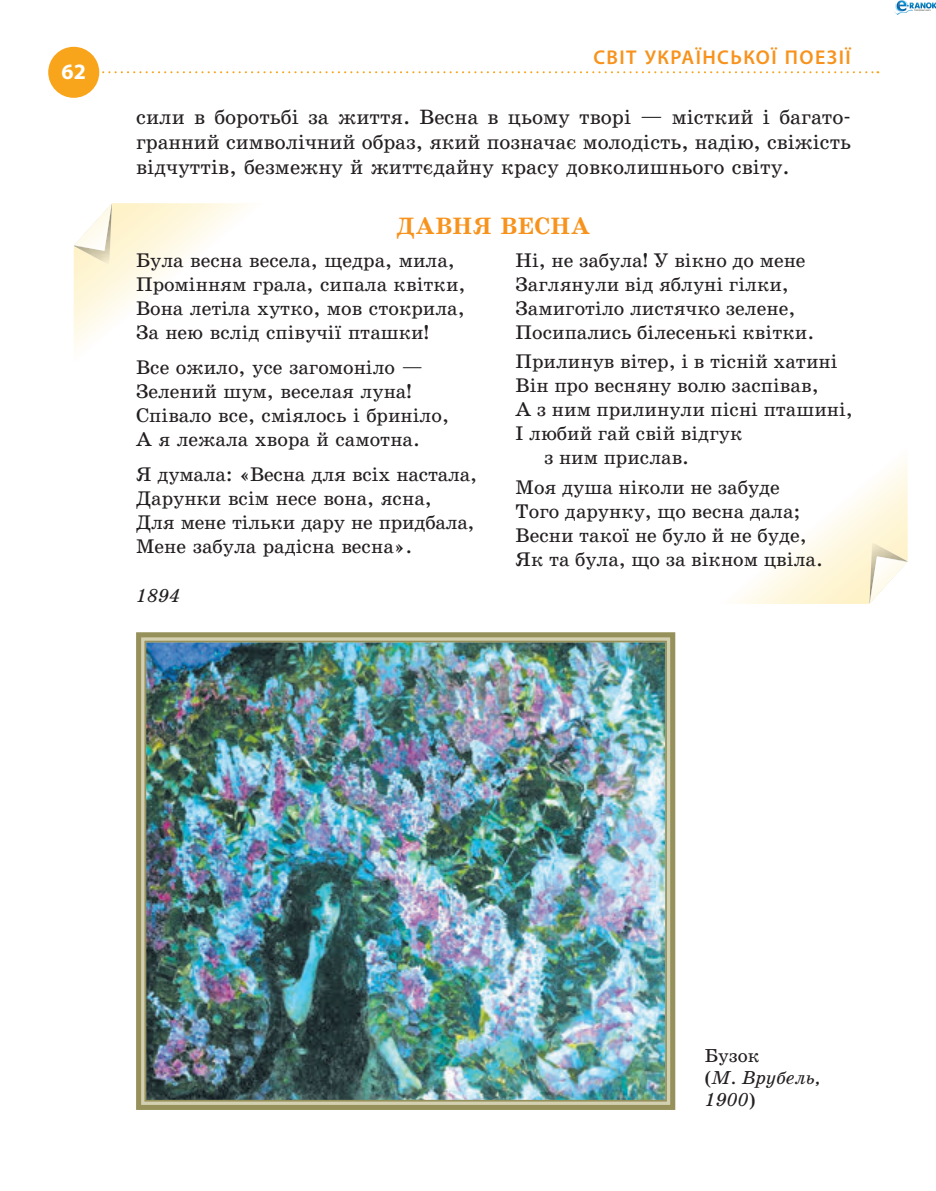
<style>
.page{position:relative;width:936px;height:1191px;background:#fff}
.page>*{position:absolute;margin:0;border:0;box-sizing:border-box;transform-origin:0 0}
.t1{font:700 24px "School Book C";letter-spacing:.02em;color:#f7931d}
.t2{font:700 22px "Myriad Pro";color:#fff}
.t3{font:21px/25px "School Book C";color:#231f20;text-align:justify}
.t4{font:20px/24px "School Book C";color:#231f20}
.t5{font:600 20px "Myriad Pro";letter-spacing:.07em;color:#f7931d}
.t6{font:italic 19px/22px "School Book C";color:#231f20}
.s1{font-style:normal}
</style>
<div class="page">
<svg style="left:737px;top:461px;width:170px;height:143px"></svg>
<img style="left:869px;top:542px;width:38px;height:14px">
<svg style="left:869px;top:556px;width:38px;height:48px"></svg>
<svg style="left:74px;top:203px;width:172px;height:146px"></svg>
<img style="left:74px;top:251px;width:38px;height:14px">
<svg style="left:74px;top:203px;width:38px;height:48px"></svg>
<svg style="left:99px;top:71px;width:779px;height:2px"></svg>
<div style="left:48px;top:47px;width:51px;height:51px;background:#f9a51b;border-radius:50%"></div>
<img style="left:136px;top:632px;width:540px;height:478px">
<div style="left:144px;top:640px;width:522px;height:461px;border:2px solid #96915b"></div>
<img style="left:894px;top:0;width:41px;height:14px">
<p class="t2" style="left:61px;top:59px;width:26px">62</p>
<p class="t5" style="left:593px;top:46px;width:259px">СВІТ УКРАЇНСЬКОЇ ПОЕЗІЇ</p>
<p class="t3" style="left:136px;top:105px;width:716px">сили в боротьбі за життя. Весна в цьому творі — місткий і багато&shy;гранний символічний образ, який позначає молодість, надію, свіжість відчуттів, безмежну й життєдайну красу довколишнього світу.</p>
<p class="t1" style="left:396px;top:213px;width:195px">ДАВНЯ ВЕСНА</p>
<p class="t4" style="left:136px;top:248px;width:331px">Була весна весела, щедра, мила,<br>Промінням грала, сипала квітки,<br>Вона летіла хутко, мов стокрила,<br>За нею вслід співучії пташки!</p>
<p class="t4" style="left:136px;top:355px;width:314px">Все ожило, усе загомоніло —<br>Зелений шум, веселая луна!<br>Співало все, сміялось і бриніло,<br>А я лежала хвора й самотна.</p>
<p class="t4" style="left:136px;top:463px;width:342px">Я думала: «Весна для всіх настала,<br>Дарунки всім несе вона, ясна,<br>Для мене тільки дару не придбала,<br>Мене забула радісна весна».</p>
<p class="t4" style="left:515px;top:248px;width:300px">Ні, не забула! У вікно до мене<br>Заглянули від яблуні гілки,<br>Замиготіло листячко зелене,<br>Посипались білесенькі квітки.</p>
<p class="t4" style="left:515px;top:350px;width:323px">Прилинув вітер, і в тісній хатині</p>
<p class="t4" style="left:515px;top:374px;width:304px">Він про весняну волю заспівав,</p>
<p class="t4" style="left:515px;top:398px;width:339px">А з ним прилинули пісні пташині,</p>
<p class="t4" style="left:515px;top:422px;width:228px">І любий гай свій відгук</p>
<p class="t4" style="left:544px;top:446px;width:147px">з ним прислав.</p>
<p class="t4" style="left:515px;top:475px;width:309px">Моя душа ніколи не забуде<br>Того дарунку, що весна дала;<br>Весни такої не було й не буде,<br>Як та була, що за вікном цвіла.</p>
<p class="t6" style="left:136px;top:585px;width:46px">1894</p>
<p class="t6" style="left:704px;top:1044px;width:117px"><span class="s1">Бузок<br>(</span>М. Врубель,<br>1900<span class="s1">)</span></p>
</div>
